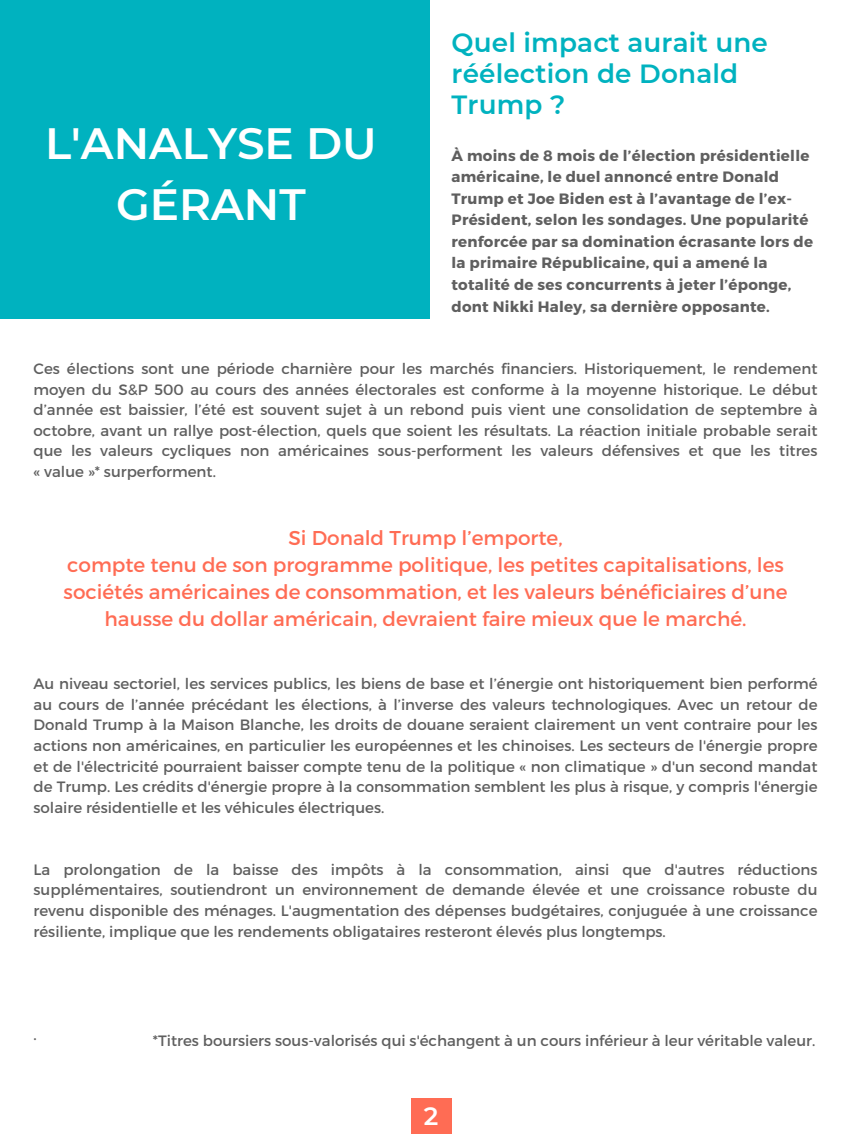
<style>
.page{position:relative;width:851px;height:1134px;background:#fff}
.page>*{position:absolute;margin:0;border:0;box-sizing:border-box;transform-origin:0 0}
.t1{font:600 43.75px/61px "Montserrat";color:#fff;text-align:center}
.t2{font:600 26.25px/31px "Montserrat";letter-spacing:.005em;color:#00b2bf}
.t3{font:600 25px "Montserrat";color:#fff}
.t4{font:20px/27.2px "Montserrat";color:#ff6c54;text-align:center}
.t5{font:15px/20.6px "Montserrat";color:#5f5f5f;text-align:justify}
.t6{font:700 15px/21.5px "Montserrat";letter-spacing:.015em;color:#5f5f5f}
</style>
<div class="page">
<div style="left:0;top:0;width:429px;height:318px;background:#00b2bf"></div>
<div style="left:411px;top:1097px;width:40px;height:36px;background:#ff6c54"></div>
<h2 class="t1" style="left:45px;top:113px;width:333px">L'ANALYSE DU<br>GÉRANT</h2>
<h1 class="t2" style="left:451px;top:27px;width:318px">Quel impact aurait une réélection de Donald<br>Trump ?</h1>
<p class="t6" style="left:451px;top:144px;width:363px">À moins de 8 mois de l’élection présidentielle américaine, le duel annoncé entre Donald Trump et Joe Biden est à l’avantage de l’ex-Président, selon les sondages. Une popularité renforcée par sa domination écrasante lors de la primaire Républicaine, qui a amené la totalité de ses concurrents à jeter l’éponge, dont Nikki Haley, sa dernière opposante.</p>
<h4 class="t5" style="left:34px;top:357px;width:785px">Ces élections sont une période charnière pour les marchés financiers. Historiquement, le rendement moyen du S&amp;P 500 au cours des années électorales est conforme à la moyenne historique. Le début d’année est baissier, l’été est souvent sujet à un rebond puis vient une consolidation de septembre à octobre, avant un rallye post-élection, quels que soient les résultats. La réaction initiale probable serait que les valeurs cycliques non américaines sous-performent les valeurs défensives et que les titres « value »* surperforment.</h4>
<p class="t4" style="left:64px;top:523px;width:725px">Si Donald Trump l’emporte,<br>compte tenu de son programme politique, les petites capitalisations, les sociétés américaines de consommation, et les valeurs bénéficiaires d’une hausse du dollar américain, devraient faire mieux que le marché.</p>
<h3 class="t5" style="left:34px;top:672px;width:785px">Au niveau sectoriel, les services publics, les biens de base et l’énergie ont historiquement bien performé au cours de l’année précédant les élections, à l’inverse des valeurs technologiques. Avec un retour de Donald Trump à la Maison Blanche, les droits de douane seraient clairement un vent contraire pour les actions non américaines, en particulier les européennes et les chinoises. Les secteurs de l'énergie propre et de l'électricité pourraient baisser compte tenu de la politique « non climatique » d'un second mandat de Trump. Les crédits d'énergie propre à la consommation semblent les plus à risque, y compris l'énergie solaire résidentielle et les véhicules électriques.</h3>
<p class="t5" style="left:34px;top:858px;width:785px">La prolongation de la baisse des impôts à la consommation, ainsi que d'autres réductions supplémentaires, soutiendront un environnement de demande élevée et une croissance robuste du revenu disponible des ménages. L'augmentation des dépenses budgétaires, conjuguée à une croissance résiliente, implique que les rendements obligataires resteront élevés plus longtemps.</p>
<p class="t5" style="left:34px;top:1023px;width:5px">.</p>
<p class="t5" style="left:153px;top:1029px;width:663px">*Titres boursiers sous-valorisés qui s'échangent à un cours inférieur à leur véritable valeur.</p>
<p class="t3" style="left:424px;top:1101px;width:16px">2</p>
</div>
